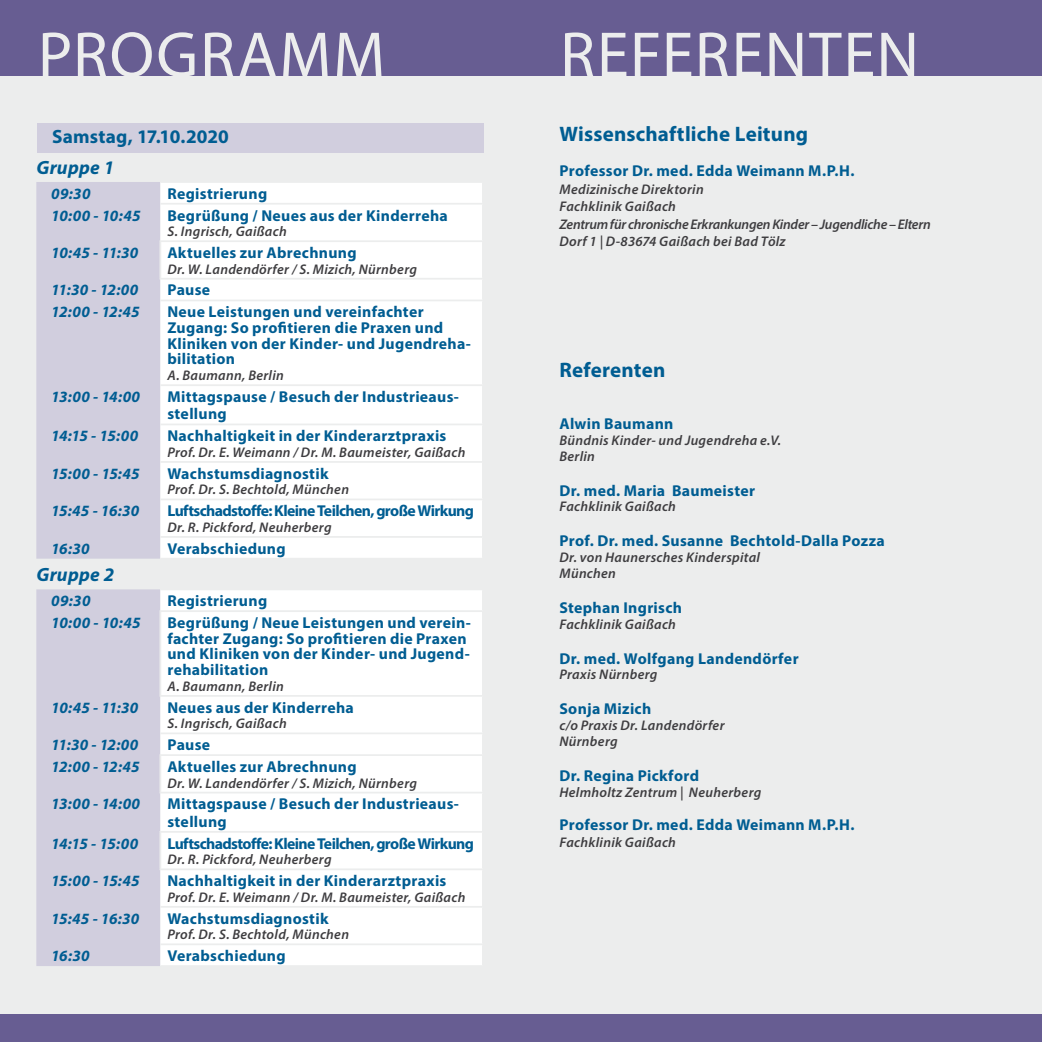
<style>
.page{position:relative;width:1042px;height:1042px;background:#675d92}
.page>*{position:absolute;margin:0;border:0;box-sizing:border-box;transform-origin:0 0}
.t1{font:64.75px "Myriad Pro";letter-spacing:.03em;color:#eceded}
.t2{font:700 21px "Myriad Pro";letter-spacing:.01em;color:#005d92}
.t3{font:700 19.25px "Myriad Pro";letter-spacing:.01em;color:#005d92}
.t4{font:italic 700 19.25px "Myriad Pro";letter-spacing:.015em;color:#005d92}
.t5{font:700 15.75px/15.8px "Myriad Pro";letter-spacing:.02em;color:#005d92}
.t6{font:italic 700 15.75px "Myriad Pro";letter-spacing:-.01em;color:#005d92}
.t7{font:700 15.75px "Myriad Pro";letter-spacing:-.04em;color:#005d92}
.t8{font:italic 600 14px/15.8px "Myriad Pro";letter-spacing:.02em;color:#3e3d40}
</style>
<div class="page">
<div style="left:0;top:76px;width:521px;height:938px;background:#eceded"></div>
<div style="left:37px;top:123px;width:447px;height:30px;background:#d1cede"></div>
<div style="left:36px;top:182px;width:124px;height:377px;background:#d1cede"></div>
<div style="left:161px;top:183px;width:321px;height:375px;background:#fff"></div>
<hr style="left:160px;top:203px;width:324px;height:2px;background:#eceded">
<hr style="left:159px;top:278px;width:325px;height:2px;background:#eceded">
<hr style="left:160px;top:299px;width:324px;height:2px;background:#eceded">
<hr style="left:160px;top:384px;width:324px;height:2px;background:#eceded">
<hr style="left:160px;top:423px;width:324px;height:2px;background:#eceded">
<hr style="left:160px;top:461px;width:324px;height:2px;background:#eceded">
<hr style="left:160px;top:498px;width:324px;height:2px;background:#eceded">
<hr style="left:160px;top:536px;width:324px;height:2px;background:#eceded">
<hr style="left:159px;top:240px;width:325px;height:2px;background:#eceded">
<hr style="left:159px;top:242px;width:2px;height:36px;background:#eceded">
<div style="left:36px;top:589px;width:124px;height:377px;background:#d1cede"></div>
<div style="left:161px;top:590px;width:321px;height:375px;background:#fff"></div>
<hr style="left:159px;top:610px;width:325px;height:2px;background:#eceded">
<hr style="left:159px;top:695px;width:325px;height:2px;background:#eceded">
<hr style="left:160px;top:732px;width:324px;height:2px;background:#eceded">
<hr style="left:159px;top:792px;width:325px;height:1px;background:#eceded">
<hr style="left:159px;top:831px;width:325px;height:2px;background:#eceded">
<hr style="left:159px;top:868px;width:325px;height:2px;background:#eceded">
<hr style="left:160px;top:906px;width:324px;height:1px;background:#eceded">
<hr style="left:160px;top:943px;width:324px;height:2px;background:#eceded">
<hr style="left:159px;top:754px;width:325px;height:2px;background:#eceded">
<hr style="left:159px;top:612px;width:2px;height:83px;background:#eceded">
<hr style="left:159px;top:756px;width:2px;height:36px;background:#eceded">
<hr style="left:159px;top:833px;width:2px;height:35px;background:#eceded">
<div style="left:521px;top:76px;width:521px;height:938px;background:#eceded"></div>
<h1 class="t1" style="left:38px;top:15px;width:349px">PROGRAMM</h1>
<h1 class="t1" style="left:560px;top:15px;width:360px">REFERENTEN</h1>
<p class="t3" style="left:52px;top:124px;width:178px">Samstag, 17.10.2020</p>
<p class="t4" style="left:36px;top:155px;width:79px">Gruppe 1</p>
<p class="t6" style="left:51px;top:183px;width:41px">09:30</p>
<p class="t5" style="left:167px;top:185px;width:101px">Registrierung</p>
<p class="t6" style="left:51px;top:205px;width:91px">10:00 - 10:45</p>
<p class="t5" style="left:167px;top:207px;width:282px">Begrüßung / Neues aus der Kinderreha</p>
<p class="t8" style="left:167px;top:223px;width:121px">S. Ingrisch, Gaißach</p>
<p class="t6" style="left:51px;top:242px;width:89px">10:45 - 11:30</p>
<p class="t5" style="left:167px;top:244px;width:191px">Aktuelles zur Abrechnung</p>
<p class="t8" style="left:167px;top:261px;width:251px">Dr. W. Landendörfer / S. Mizich, Nürnberg</p>
<p class="t6" style="left:51px;top:280px;width:89px">11:30 - 12:00</p>
<p class="t5" style="left:167px;top:282px;width:44px">Pause</p>
<p class="t6" style="left:51px;top:302px;width:90px">12:00 - 12:45</p>
<p class="t5" style="left:167px;top:303px;width:305px">Neue Leistungen und vereinfachter<br>Zugang: So profitieren die Praxen und<br>Kliniken von der Kinder- und Jugendreha&shy;bilitation</p>
<p class="t8" style="left:167px;top:367px;width:118px">A. Baumann, Berlin</p>
<p class="t6" style="left:51px;top:386px;width:90px">13:00 - 14:00</p>
<p class="t5" style="left:167px;top:387px;width:293px;line-height:17.5px">Mittagspause / Besuch der Industrieaus&shy;stellung</p>
<p class="t6" style="left:51px;top:426px;width:89px">14:15 - 15:00</p>
<p class="t5" style="left:167px;top:427px;width:281px">Nachhaltigkeit in der Kinderarztpraxis</p>
<p class="t8" style="left:167px;top:444px;width:299px">Prof. Dr. E. Weimann / Dr. M. Baumeister, Gaißach</p>
<p class="t6" style="left:51px;top:463px;width:90px">15:00 - 15:45</p>
<p class="t5" style="left:167px;top:465px;width:163px">Wachstumsdiagnostik</p>
<p class="t8" style="left:167px;top:481px;width:183px">Prof. Dr. S. Bechtold, München</p>
<p class="t6" style="left:51px;top:501px;width:90px">15:45 - 16:30</p>
<p class="t7" style="left:167px;top:501px;width:308px">Luftschadstoffe: Kleine Teilchen, große Wirkung</p>
<p class="t8" style="left:167px;top:519px;width:166px">Dr. R. Pickford, Neuherberg</p>
<p class="t6" style="left:51px;top:538px;width:40px">16:30</p>
<p class="t5" style="left:167px;top:540px;width:120px">Verabschiedung</p>
<p class="t6" style="left:51px;top:590px;width:41px">09:30</p>
<p class="t5" style="left:167px;top:592px;width:101px">Registrierung</p>
<p class="t6" style="left:51px;top:612px;width:91px">10:00 - 10:45</p>
<p class="t5" style="left:167px;top:614px;width:305px">Begrüßung / Neue Leistungen und verein&shy;fachter Zugang: So profitieren die Praxen und Kliniken von der Kinder- und Jugend&shy;rehabilitation</p>
<p class="t8" style="left:167px;top:678px;width:118px">A. Baumann, Berlin</p>
<p class="t6" style="left:51px;top:697px;width:89px">10:45 - 11:30</p>
<p class="t5" style="left:167px;top:699px;width:188px">Neues aus der Kinderreha</p>
<p class="t8" style="left:167px;top:715px;width:121px">S. Ingrisch, Gaißach</p>
<p class="t6" style="left:51px;top:734px;width:89px">11:30 - 12:00</p>
<p class="t5" style="left:167px;top:736px;width:44px">Pause</p>
<p class="t6" style="left:51px;top:756px;width:90px">12:00 - 12:45</p>
<p class="t5" style="left:167px;top:758px;width:191px">Aktuelles zur Abrechnung</p>
<p class="t8" style="left:167px;top:775px;width:251px">Dr. W. Landendörfer / S. Mizich, Nürnberg</p>
<p class="t6" style="left:51px;top:794px;width:90px">13:00 - 14:00</p>
<p class="t5" style="left:167px;top:795px;width:293px;line-height:17.5px">Mittagspause / Besuch der Industrieaus&shy;stellung</p>
<p class="t6" style="left:51px;top:833px;width:89px">14:15 - 15:00</p>
<p class="t7" style="left:167px;top:833px;width:308px">Luftschadstoffe: Kleine Teilchen, große Wirkung</p>
<p class="t8" style="left:167px;top:851px;width:166px">Dr. R. Pickford, Neuherberg</p>
<p class="t6" style="left:51px;top:870px;width:90px">15:00 - 15:45</p>
<p class="t5" style="left:167px;top:872px;width:281px">Nachhaltigkeit in der Kinderarztpraxis</p>
<p class="t8" style="left:167px;top:889px;width:299px">Prof. Dr. E. Weimann / Dr. M. Baumeister, Gaißach</p>
<p class="t6" style="left:51px;top:908px;width:90px">15:45 - 16:30</p>
<p class="t5" style="left:167px;top:910px;width:163px">Wachstumsdiagnostik</p>
<p class="t8" style="left:167px;top:926px;width:183px">Prof. Dr. S. Bechtold, München</p>
<p class="t6" style="left:51px;top:945px;width:40px">16:30</p>
<p class="t5" style="left:167px;top:947px;width:120px">Verabschiedung</p>
<p class="t4" style="left:36px;top:562px;width:79px">Gruppe 2</p>
<h2 class="t2" style="left:559px;top:120px;width:250px">Wissenschaftliche Leitung</h2>
<p class="t5" style="left:559px;top:162px;width:297px">Professor Dr. med. Edda Weimann M.P.H.</p>
<p class="t8" style="left:559px;top:180px;width:373px;line-height:17.5px">Medizinische Direktorin<br>Fachklinik Gaißach<br>Zentrum für chronische Erkrankungen Kinder – Jugendliche – Eltern Dorf 1 | D-83674 Gaißach bei Bad Tölz</p>
<h2 class="t2" style="left:559px;top:356px;width:108px">Referenten</h2>
<p class="t5" style="left:559px;top:415px;width:115px">Alwin Baumann</p>
<p class="t8" style="left:559px;top:432px;width:223px">Bündnis Kinder- und Jugendreha e.V.<br>Berlin</p>
<p class="t5" style="left:559px;top:482px;width:197px">Dr. med. Maria Baumeister</p>
<p class="t8" style="left:559px;top:498px;width:118px">Fachklinik Gaißach</p>
<p class="t5" style="left:559px;top:533px;width:327px">Prof. Dr. med. Susanne Bechtold-Dalla Pozza</p>
<p class="t8" style="left:559px;top:549px;width:202px">Dr. von Haunersches Kinderspital<br>München</p>
<p class="t5" style="left:559px;top:599px;width:124px">Stephan Ingrisch</p>
<p class="t8" style="left:559px;top:616px;width:118px">Fachklinik Gaißach</p>
<p class="t5" style="left:559px;top:650px;width:241px">Dr. med. Wolfgang Landendörfer</p>
<p class="t8" style="left:559px;top:666px;width:99px">Praxis Nürnberg</p>
<p class="t5" style="left:559px;top:701px;width:93px">Sonja Mizich</p>
<p class="t8" style="left:559px;top:717px;width:167px">c/o Praxis Dr. Landendörfer<br>Nürnberg</p>
<p class="t5" style="left:559px;top:767px;width:141px">Dr. Regina Pickford</p>
<p class="t8" style="left:559px;top:784px;width:203px">Helmholtz Zentrum | Neuherberg</p>
<p class="t5" style="left:559px;top:816px;width:297px">Professor Dr. med. Edda Weimann M.P.H.</p>
<p class="t8" style="left:559px;top:834px;width:118px">Fachklinik Gaißach</p>
</div>
